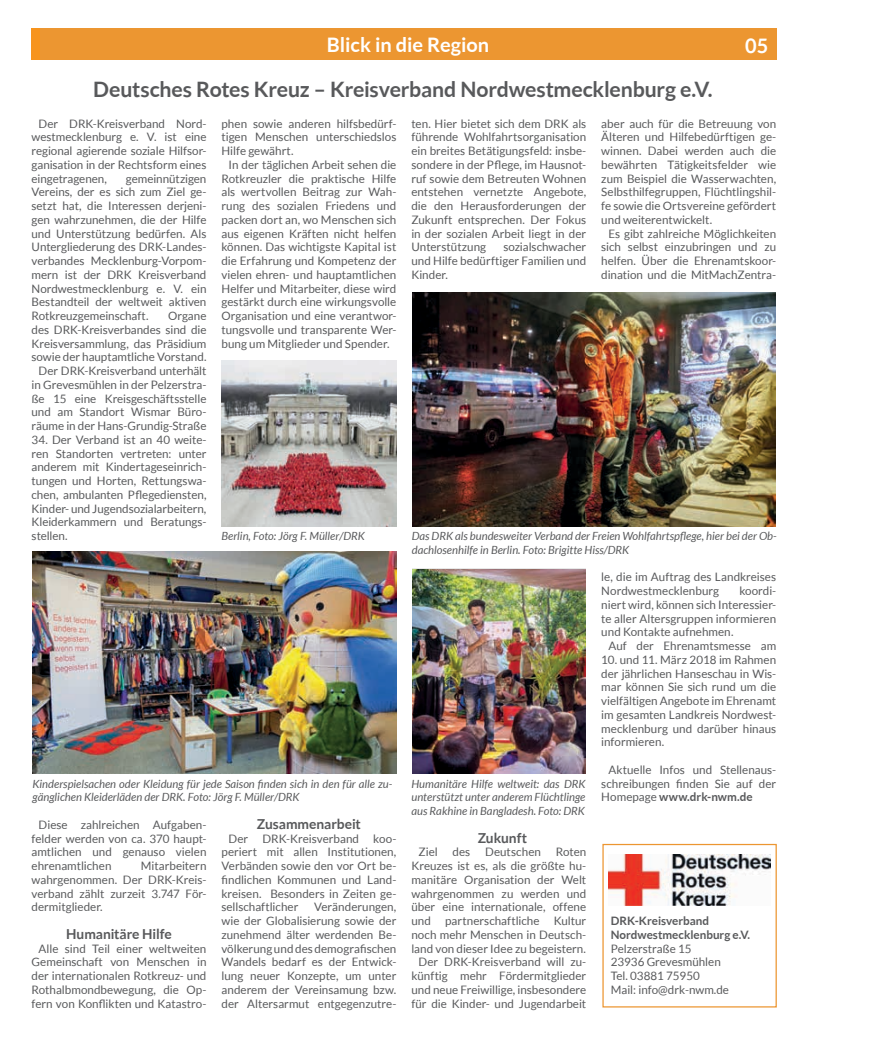
<style>
.page{position:relative;width:877px;height:1049px;background:#fff}
.page>*{position:absolute;margin:0;border:0;box-sizing:border-box;transform-origin:0 0}
.t1{font:700 21.25px "Lato";letter-spacing:-.005em;color:#58595b}
.t2{font:700 20px "Lato";color:#fff}
.t3{font:700 13.75px "Lato";letter-spacing:-.005em;color:#58595b}
.t4{font:11.62px/13.8px "Lato";color:#58595b;text-align:justify}
.t5{font:700 11.62px/13.8px "Lato";color:#58595b}
.t6{font:italic 11.25px/13.8px "Lato";color:#58595b}
.s1{font-weight:700}
</style>
<div class="page">
<div style="left:40px;top:28px;width:736px;height:32px;background:#ec9631"></div>
<img style="left:221px;top:360px;width:175px;height:166px">
<img style="left:412px;top:569px;width:174px;height:205px">
<img style="left:412px;top:292px;width:364px;height:235px">
<img style="left:32px;top:551px;width:364px;height:223px">
<img style="left:608px;top:855px;width:163px;height:50px">
<div style="left:602px;top:844px;width:175px;height:163px;border:1px solid #ec9631"></div>
<h2 class="t2" style="left:327px;top:34px;width:164px">Blick in die Region</h2>
<h2 class="t2" style="left:745px;top:34px;width:25px">05</h2>
<h1 class="t1" style="left:93px;top:77px;width:621px">Deutsches Rotes Kreuz – Kreisverband Nordwestmecklenburg e.V.</h1>
<p class="t4" style="left:32px;top:116px;width:176px;text-indent:7px">Der DRK-Kreisverband Nord&shy;westmecklenburg e. V. ist eine regional agierende soziale Hilfsor&shy;ganisation in der Rechtsform eines eingetragenen,</p>
<p class="t4" style="left:32px;top:171px;width:176px;text-indent:94px">gemeinnützigen Vereins, der es sich zum Ziel ge&shy;setzt hat, die Interessen derjeni&shy;gen wahrzunehmen, die der Hilfe und Unterstützung bedürfen. Als Untergliederung des DRK-Landes&shy;verbandes Mecklenburg-Vorpom&shy;mern ist der DRK Kreisverband Nordwestmecklenburg e. V. ein Bestandteil der weltweit aktiven Rotkreuzgemeinschaft.</p>
<p class="t4" style="left:32px;top:309px;width:176px;text-align:right">Organe<br>des DRK-Kreisverbandes sind die<br>Kreisversammlung, das Präsidium sowie der hauptamtliche Vorstand.<br>Der DRK-Kreisverband unterhält in Grevesmühlen in der Pelzerstra&shy;ße 15 eine Kreisgeschäftsstelle und am Standort Wismar Büro&shy;räume in der Hans-Grundig-Straße</p>
<p class="t4" style="left:32px;top:433px;width:176px">34. Der Verband ist an 40 weite&shy;ren Standorten vertreten: unter anderem mit Kindertageseinrich&shy;tungen und Horten, Rettungswa&shy;chen, ambulanten Pflegediensten, Kinder- und Jugendsozialarbeitern, Kleiderkammern und Beratungs&shy;stellen.</p>
<p class="t4" style="left:221px;top:116px;width:176px">phen sowie anderen hilfsbedürf&shy;tigen Menschen unterschiedslos Hilfe gewährt.</p>
<p class="t4" style="left:221px;top:158px;width:176px;text-indent:7px">In der täglichen Arbeit sehen die Rotkreuzler die praktische Hilfe als wertvollen Beitrag zur Wah&shy;rung des sozialen Friedens und packen dort an, wo Menschen sich aus eigenen Kräften nicht helfen können. Das wichtigste Kapital ist die Erfahrung und Kompetenz der vielen ehren- und hauptamtlichen Helfer und Mitarbeiter, diese wird gestärkt durch eine wirkungsvolle Organisation und eine verantwor&shy;tungsvolle und transparente Wer&shy;bung um Mitglieder und Spender.</p>
<p class="t6" style="left:221px;top:529px;width:145px">Berlin, Foto: Jörg F. Müller/DRK</p>
<p class="t6" style="left:33px;top:777px;width:361px">Kinderspielsachen oder Kleidung für jede Saison finden sich in den für alle zu&shy;gänglichen Kleiderläden der DRK. Foto: Jörg F. Müller/DRK</p>
<p class="t4" style="left:32px;top:818px;width:176px;text-indent:7px">Diese zahlreichen Aufgaben&shy;felder werden von ca. 370 haupt&shy;amtlichen und genauso vielen ehrenamtlichen</p>
<p class="t4" style="left:32px;top:859px;width:176px;text-indent:109px">Mitarbeitern wahrgenommen. Der DRK-Kreis&shy;verband zählt zurzeit 3.747 För&shy;dermitglieder.</p>
<p class="t3" style="left:66px;top:926px;width:107px">Humanitäre Hilfe</p>
<p class="t4" style="left:32px;top:941px;width:176px;text-indent:7px">Alle sind Teil einer weltweiten Gemeinschaft von Menschen in der internationalen Rotkreuz- und Rothalbmondbewegung, die Op&shy;fern von Konflikten und Katastro-</p>
<p class="t3" style="left:257px;top:816px;width:106px">Zusammenarbeit</p>
<p class="t4" style="left:221px;top:831px;width:176px;text-indent:7px">Der DRK-Kreisverband koo&shy;periert mit allen Institutionen, Verbänden sowie den vor Ort be&shy;findlichen Kommunen und Land&shy;kreisen. Besonders in Zeiten ge&shy;sellschaftlicher</p>
<p class="t4" style="left:221px;top:900px;width:176px;text-indent:93px">Veränderungen, wie der Globalisierung sowie der zunehmend älter werdenden Be&shy;völkerung und des demografischen Wandels bedarf es der Entwick&shy;lung neuer Konzepte, um unter anderem der Vereinsamung bzw. der Altersarmut entgegenzutre-</p>
<p class="t4" style="left:411px;top:116px;width:176px">ten. Hier bietet sich dem DRK als führende Wohlfahrtsorganisation ein breites Betätigungsfeld: insbe&shy;sondere in der Pflege, im Hausnot&shy;ruf sowie dem Betreuten Wohnen entstehen vernetzte Angebote, die den Herausforderungen der Zukunft entsprechen. Der Fokus in der sozialen Arbeit liegt in der Unterstützung</p>
<p class="t4" style="left:411px;top:240px;width:176px;text-indent:92px">sozialschwacher und Hilfe bedürftiger Familien und Kinder.</p>
<p class="t4" style="left:601px;top:116px;width:176px">aber auch für die Betreuung von Älteren und Hilfebedürftigen ge&shy;winnen. Dabei werden auch die bewährten Tätigkeitsfelder wie zum Beispiel die Wasserwachten, Selbsthilfegruppen, Flüchtlingshil&shy;fe sowie die Ortsvereine gefördert und weiterentwickelt.</p>
<p class="t4" style="left:601px;top:226px;width:176px;text-indent:7px">Es gibt zahlreiche Möglichkeiten sich selbst einzubringen und zu helfen. Über die Ehrenamtskoor&shy;dination und die MitMachZentra-</p>
<p class="t6" style="left:412px;top:529px;width:367px">Das DRK als bundesweiter Verband der Freien Wohlfahrtspflege, hier bei der Ob&shy;dachlosenhilfe in Berlin. Foto: Brigitte Hiss/DRK</p>
<p class="t6" style="left:411px;top:777px;width:176px;text-align:justify">Humanitäre Hilfe weltweit: das DRK unterstützt unter anderem Flüchtlinge aus Rakhine in Bangladesh. Foto: DRK</p>
<p class="t3" style="left:478px;top:830px;width:51px">Zukunft</p>
<p class="t4" style="left:418px;top:845px;width:21px">Ziel</p>
<p class="t4" style="left:453px;top:845px;width:19px">des</p>
<p class="t4" style="left:485px;top:845px;width:57px">Deutschen</p>
<p class="t4" style="left:411px;top:845px;width:176px;text-align:right">Roten<br>Kreuzes ist es, als die größte hu&shy;manitäre Organisation der Welt wahrgenommen zu werden und über eine internationale, offene und partnerschaftliche Kultur noch mehr Menschen in Deutsch&shy;land von dieser Idee zu begeistern.<br>Der DRK-Kreisverband will zu&shy;künftig mehr Fördermitglieder und neue Freiwillige, insbesondere für die Kinder- und Jugendarbeit</p>
<p class="t4" style="left:601px;top:570px;width:176px">le, die im Auftrag des Landkreises<br>Nordwestmecklenburg</p>
<p class="t4" style="left:601px;top:584px;width:176px;text-indent:138px">koordi&shy;niert wird, können sich Interessier&shy;te aller Altersgruppen informieren und Kontakte aufnehmen.</p>
<p class="t4" style="left:608px;top:639px;width:169px">Auf der Ehrenamtsmesse am</p>
<p class="t4" style="left:601px;top:653px;width:176px">10. und 11. März 2018 im Rahmen der jährlichen Hanseschau in Wis&shy;mar können Sie sich rund um die vielfältigen Angebote im Ehrenamt im gesamten Landkreis Nordwest&shy;mecklenburg und darüber hinaus informieren.</p>
<p class="t4" style="left:601px;top:763px;width:176px;text-indent:7px">Aktuelle Infos und Stellenaus&shy;schreibungen finden Sie auf der Homepage <span class="s1">www.drk-nwm.de</span></p>
<p class="t5" style="left:611px;top:914px;width:141px">DRK-Kreisverband<br>Nordwestmecklenburg e.V.</p>
<p class="t4" style="left:611px;top:941px;width:120px;text-align:left">Pelzerstraße 15<br>23936 Grevesmühlen<br>Tel. 03881 75950<br>Mail: info@drk-nwm.de</p>
</div>
